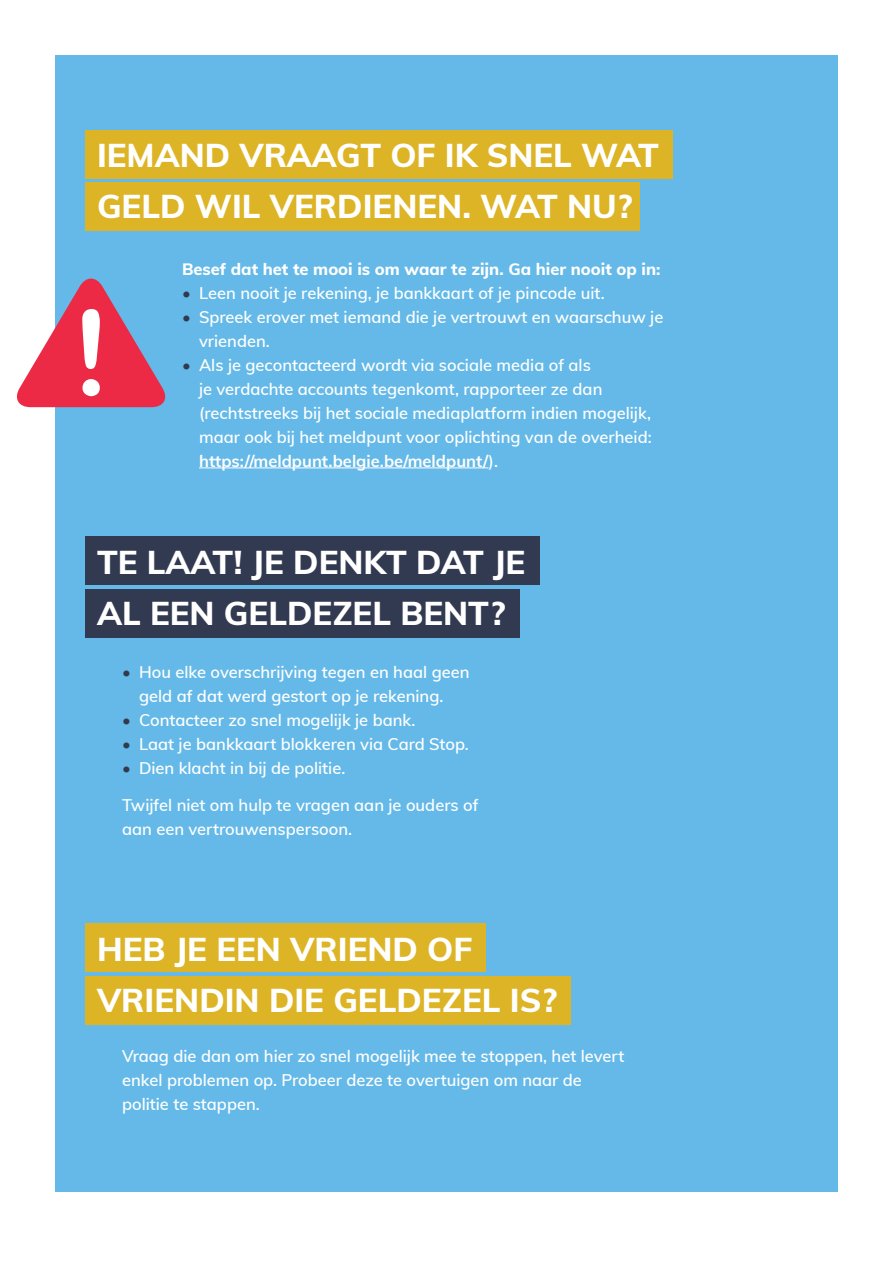
<style>
.page{position:relative;width:893px;height:1263px;background:#fff}
.page>*{position:absolute;margin:0;border:0;box-sizing:border-box;transform-origin:0 0}
.uitgelijnd{font:800 33px/51px "Muli";color:#fff}
.uitgelijnd-2{font:600 16.5px/24px "Muli";color:#fff}
.uitgelijnd-3{font:800 16.5px "Muli";color:#fff}
.uitgelijnd-4{font:700 16.5px "Muli";color:#fff}
.s1{color:#313a50}
.s2{font-weight:600}
</style>
<div class="page">
<div style="left:55px;top:55px;width:783px;height:1136px;background:#64b9e8"></div>
<hr style="left:199px;top:467px;width:289px;height:1px;background:#fff">
<div style="left:85px;top:130px;width:588px;height:49px;background:#ddb425"></div>
<div style="left:85px;top:182px;width:555px;height:49px;background:#ddb425"></div>
<div style="left:85px;top:536px;width:455px;height:49px;background:#313a50"></div>
<div style="left:85px;top:589px;width:435px;height:49px;background:#313a50"></div>
<div style="left:85px;top:923px;width:401px;height:49px;background:#ddb425"></div>
<div style="left:85px;top:976px;width:486px;height:49px;background:#ddb425"></div>
<svg style="left:16px;top:278px;width:150px;height:129px"></svg>
<p class="uitgelijnd" style="left:97px;top:128px;width:563px">IEMAND VRAAGT OF IK SNEL WAT<br>GELD WIL VERDIENEN. WAT NU?</p>
<p class="uitgelijnd-3" style="left:182px;top:257px;width:480px">Besef dat het te mooi is om waar te zijn. Ga hier nooit op in:</p>
<p class="uitgelijnd-2" style="left:182px;top:280px;width:424px"><span class="s1">•</span> Leen nooit je rekening, je bankkaart of je pincode uit.</p>
<p class="uitgelijnd-2" style="left:199px;top:304px;width:466px;text-indent:-17px"><span class="s1">•</span> Spreek erover met iemand die je vertrouwt en waarschuw je vrienden.</p>
<p class="uitgelijnd-2" style="left:199px;top:352px;width:454px;text-indent:-17px"><span class="s1">•</span> Als je gecontacteerd wordt via sociale media of als<br>je verdachte accounts tegenkomt, rapporteer ze dan (rechtstreeks bij het sociale mediaplatform indien mogelijk, maar ook bij het meldpunt voor oplichting van de overheid:</p>
<p class="uitgelijnd-4" style="left:199px;top:449px;width:300px">https://meldpunt.belgie.be/meldpunt/<span class="s2">).</span></p>
<p class="uitgelijnd" style="left:97px;top:535px;width:430px">TE LAAT! JE DENKT DAT JE<br>AL EEN GELDEZEL BENT?</p>
<p class="uitgelijnd-2" style="left:122px;top:659px;width:349px;text-align:center"><span class="s1">•</span> Hou elke overschrijving tegen en haal geen geld af dat werd gestort op je rekening.</p>
<p class="uitgelijnd-2" style="left:122px;top:707px;width:295px"><span class="s1">•</span> Contacteer zo snel mogelijk je bank.</p>
<p class="uitgelijnd-2" style="left:122px;top:731px;width:348px"><span class="s1">•</span> Laat je bankkaart blokkeren via Card Stop.</p>
<p class="uitgelijnd-2" style="left:122px;top:755px;width:225px"><span class="s1">•</span> Dien klacht in bij de politie.</p>
<p class="uitgelijnd-2" style="left:122px;top:792px;width:358px">Twijfel niet om hulp te vragen aan je ouders of aan een vertrouwenspersoon.</p>
<p class="uitgelijnd" style="left:97px;top:922px;width:461px">HEB JE EEN VRIEND OF<br>VRIENDIN DIE GELDEZEL IS?</p>
<p class="uitgelijnd-2" style="left:122px;top:1043px;width:504px">Vraag die dan om hier zo snel mogelijk mee te stoppen, het levert enkel problemen op. Probeer deze te overtuigen om naar de politie te stappen.</p>
</div>
